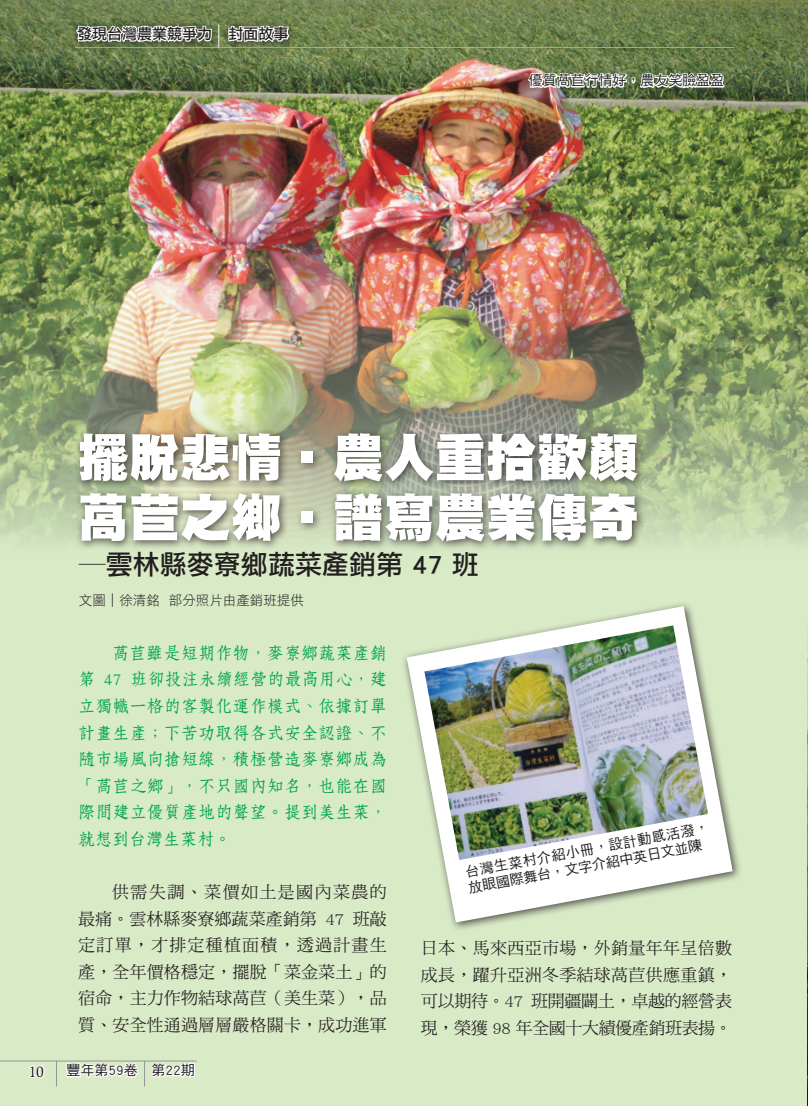
<style>
.page{position:relative;width:808px;height:1106px;background:#d9eac7}
.page>*{position:absolute;margin:0;border:0;box-sizing:border-box;transform-origin:0 0}
.t1{font:51px/60px "DF Hei Std W12";color:#fff}
.t2{font:27px "DF Li Hei Std W5";color:#231f20}
.t3{font:16.95px/26.5px "DF Ming Std W5";letter-spacing:.01em;color:#231f20;text-align:justify}
.t4{font:16.95px/26.5px "DF Fang Song Std W6";letter-spacing:.01em;color:#00a54f;text-align:justify}
.t5{font:15px "DF Li Hei Std W5";color:#231f20}
.t6{font:15px "Calisto";color:#231f20}
.t7{font:13.95px/16.5px "DF Hei Std W5";color:#231f20}
.t8{font:13.5px "DF Li Hei Std W3";color:#231f20}
</style>
<div class="page">
<img style="left:0;top:0;width:808px;height:544px">
<svg style="left:407px;top:606px;width:326px;height:316px"></svg>
<img style="left:424px;top:625px;width:284px;height:235px">
<img style="left:463px;top:791px;width:242px;height:123px">
<svg style="left:219px;top:25px;width:1px;height:22px"></svg>
<hr style="left:74px;top:48px;width:660px;height:2px;background:#231f20;opacity:.3">
<div style="left:68px;top:18px;width:151px;height:32px;background:#231f20;opacity:.75"></div>
<svg style="left:69px;top:19px;width:144px;height:25px;background:#aeb6a1"></svg>
<div style="left:220px;top:18px;width:77px;height:32px;background:#231f20;opacity:.75"></div>
<svg style="left:227px;top:25px;width:63px;height:19px"></svg>
<div style="left:73px;top:427px;width:573px;height:124px;background:#231f20;opacity:.75"></div>
<img style="left:527px;top:56px;width:198px;height:44px">
<img style="left:807px;top:631px;width:1px;height:474px">
<svg style="left:29px;top:1065px;width:16px;height:13px"></svg>
<hr style="left:0;top:1060px;width:197px;height:1px;background:#939598">
<svg style="left:56px;top:1061px;width:1px;height:25px"></svg>
<svg style="left:65px;top:1060px;width:131px;height:26px"></svg>
<p class="t5" style="left:77px;top:26px;width:213px">發現台灣農業競爭力 封面故事</p>
<p class="t7" style="left:529px;top:72px;width:197px">優質萵苣行情好，農友笑臉盈盈</p>
<h1 class="t1" style="left:78px;top:426px;width:562px">擺脫悲情‧農人重拾歡顏萵苣之鄉‧譜寫農業傳奇</h1>
<h2 class="t2" style="left:79px;top:550px;width:401px">─雲林縣麥寮鄉蔬菜產銷第 47 班</h2>
<p class="t8" style="left:79px;top:592px;width:226px">文圖｜徐清銘 部分照片由產銷班提供</p>
<p class="t4" style="left:78px;top:639px;width:310px;text-indent:34px">萵苣雖是短期作物，麥寮鄉蔬菜產銷第 47 班卻投注永續經營的最高用心，建立獨幟一格的客製化運作模式、依據訂單計畫生產；下苦功取得各式安全認證、不隨市場風向搶短線，積極營造麥寮鄉成為「萵苣之鄉」，不只國內知名，也能在國際間建立優質產地的聲望。提到美生菜，就想到台灣生菜村。</p>
<p class="t3" style="left:78px;top:878px;width:310px;text-indent:34px">供需失調、菜價如土是國內菜農的最痛。雲林縣麥寮鄉蔬菜產銷第 47 班敲定訂單，才排定種植面積，透過計畫生產，全年價格穩定，擺脫「菜金菜土」的宿命，主力作物結球萵苣（美生菜），品質、安全性通過層層嚴格關卡，成功進軍</p>
<p class="t6" style="left:29px;top:1063px;width:17px">10</p>
<p class="t7" style="left:66px;top:1061px;width:130px">豐年第59卷　第22期</p>
<p class="t7" style="left:464px;top:864px;width:249px;rotate:-11deg">台灣生菜村介紹小冊，設計動感活潑，放眼國際舞台，文字介紹中英日文並陳</p>
<p class="t3" style="left:421px;top:934px;width:313px">日本、馬來西亞市場，外銷量年年呈倍數成長，躍升亞洲冬季結球萵苣供應重鎮，可以期待。47 班開疆闢土，卓越的經營表現，榮獲 98 年全國十大績優產銷班表揚。</p>
</div>
